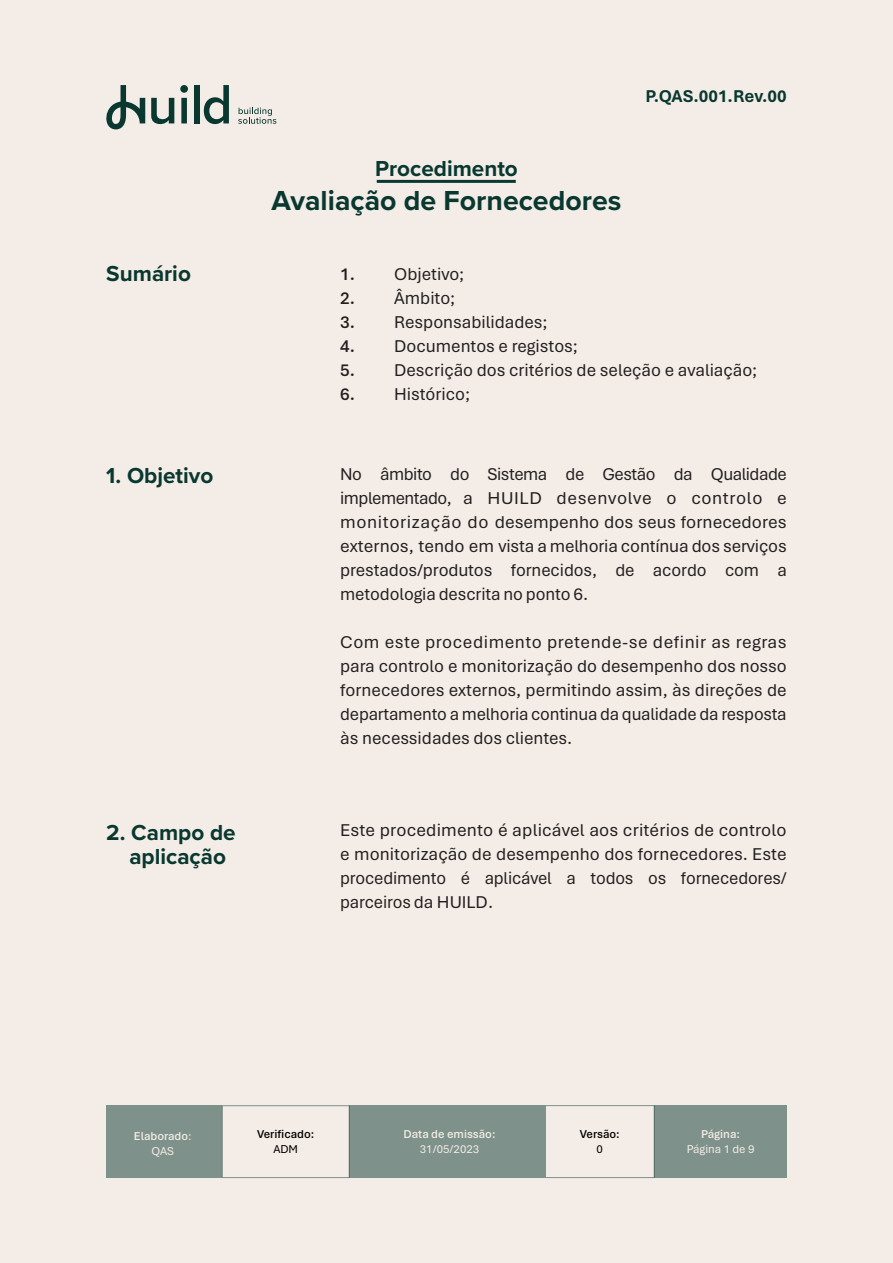
<style>
.page{position:relative;width:893px;height:1263px;background:#fff}
.page>*{position:absolute;margin:0;border:0;box-sizing:border-box;transform-origin:0 0}
.t1{font:700 28.5px "Proxima Nova";color:#083830}
.t2{font:700 22.5px "Proxima Nova";color:#083830}
.t3{font:18px/24px "Aptos";letter-spacing:-.005em;color:#231f20;text-align:justify}
.t4{font:700 18px "Aptos";color:#083830}
.t5{font:600 12px "Aptos";color:#f4ece6}
.t6{font:12px "Aptos";color:#f4ece6}
.t7{font:600 12px "Aptos";color:#000001}
.t8{font:12px "Aptos";color:#000001}
.s1{font-weight:600}
.s2{font-weight:400}
</style>
<div class="page">
<div style="left:0;top:0;width:892px;height:1263px;background:#f4ece6"></div>
<div style="left:106px;top:1105px;width:116px;height:73px;background:#7e928b"></div>
<div style="left:350px;top:1105px;width:195px;height:73px;background:#7e928b"></div>
<div style="left:654px;top:1105px;width:133px;height:73px;background:#7e928b"></div>
<svg style="left:180px;top:85px;width:8px;height:38px"></svg>
<div style="left:194px;top:85px;width:6px;height:38px;background:#083830"></div>
<svg style="left:204px;top:85px;width:25px;height:39px"></svg>
<svg style="left:106px;top:85px;width:39px;height:44px"></svg>
<svg style="left:151px;top:98px;width:23px;height:26px"></svg>
<svg style="left:238px;top:108px;width:38px;height:16px"></svg>
<hr style="left:377px;top:180px;width:139px;height:3px;background:#083830">
<p class="t4" style="left:645px;top:84px;width:143px">P.QAS.001.Rev.00</p>
<p class="t2" style="left:375px;top:151px;width:144px">Procedimento</p>
<p class="t1" style="left:272px;top:179px;width:351px">Avaliação de Fornecedores</p>
<p class="t2" style="left:106px;top:257px;width:86px">Sumário</p>
<p class="t3" style="left:340px;top:261px;width:126px"><span class="s1">1.</span> Objetivo;</p>
<p class="t3" style="left:340px;top:285px;width:117px"><span class="s1">2.</span> Âmbito;</p>
<p class="t3" style="left:340px;top:309px;width:209px"><span class="s1">3.</span> Responsabilidades;</p>
<p class="t3" style="left:340px;top:333px;width:239px"><span class="s1">4.</span> Documentos e registos;</p>
<p class="t3" style="left:340px;top:357px;width:419px"><span class="s1">5.</span> Descrição dos critérios de seleção e avaliação;</p>
<p class="t3" style="left:340px;top:381px;width:132px"><span class="s1">6.</span> Histórico;</p>
<p class="t2" style="left:106px;top:459px;width:109px">1. Objetivo</p>
<p class="t3" style="left:340px;top:462px;width:448px">No âmbito do Sistema de Gestão da Qualidade implementado, a HUILD desenvolve o controlo e monitorização do desempenho dos seus fornecedores externos, tendo em vista a melhoria contínua dos serviços prestados/produtos fornecidos, de acordo com a metodologia descrita no ponto 6.</p>
<p class="t3" style="left:340px;top:630px;width:448px">Com este procedimento pretende-se definir as regras para controlo e monitorização do desempenho dos nosso fornecedores externos, permitindo assim, às direções de departamento a melhoria continua da qualidade da resposta às necessidades dos clientes.</p>
<p class="t2" style="left:106px;top:815px;width:131px">2. Campo de</p>
<p class="t2" style="left:129px;top:839px;width:98px">aplicação</p>
<p class="t3" style="left:340px;top:818px;width:448px">Este procedimento é aplicável aos critérios de controlo e monitorização de desempenho dos fornecedores. Este procedimento é aplicável a todos os fornecedores/ parceiros da HUILD.</p>
<p class="t5" style="left:134px;top:1128px;width:59px">Elaborado<span class="s2">:</span></p>
<p class="t6" style="left:152px;top:1143px;width:24px">QAS</p>
<p class="t7" style="left:257px;top:1126px;width:59px">Verificado:</p>
<p class="t8" style="left:273px;top:1141px;width:26px">ADM</p>
<p class="t5" style="left:404px;top:1126px;width:93px">Data de emissão:</p>
<p class="t6" style="left:420px;top:1141px;width:61px">31/05/2023</p>
<p class="t7" style="left:580px;top:1126px;width:41px">Versão:</p>
<p class="t8" style="left:597px;top:1141px;width:8px">0</p>
<p class="t5" style="left:701px;top:1126px;width:41px">Página:</p>
<p class="t6" style="left:687px;top:1141px;width:69px">Página 1 de 9</p>
</div>
